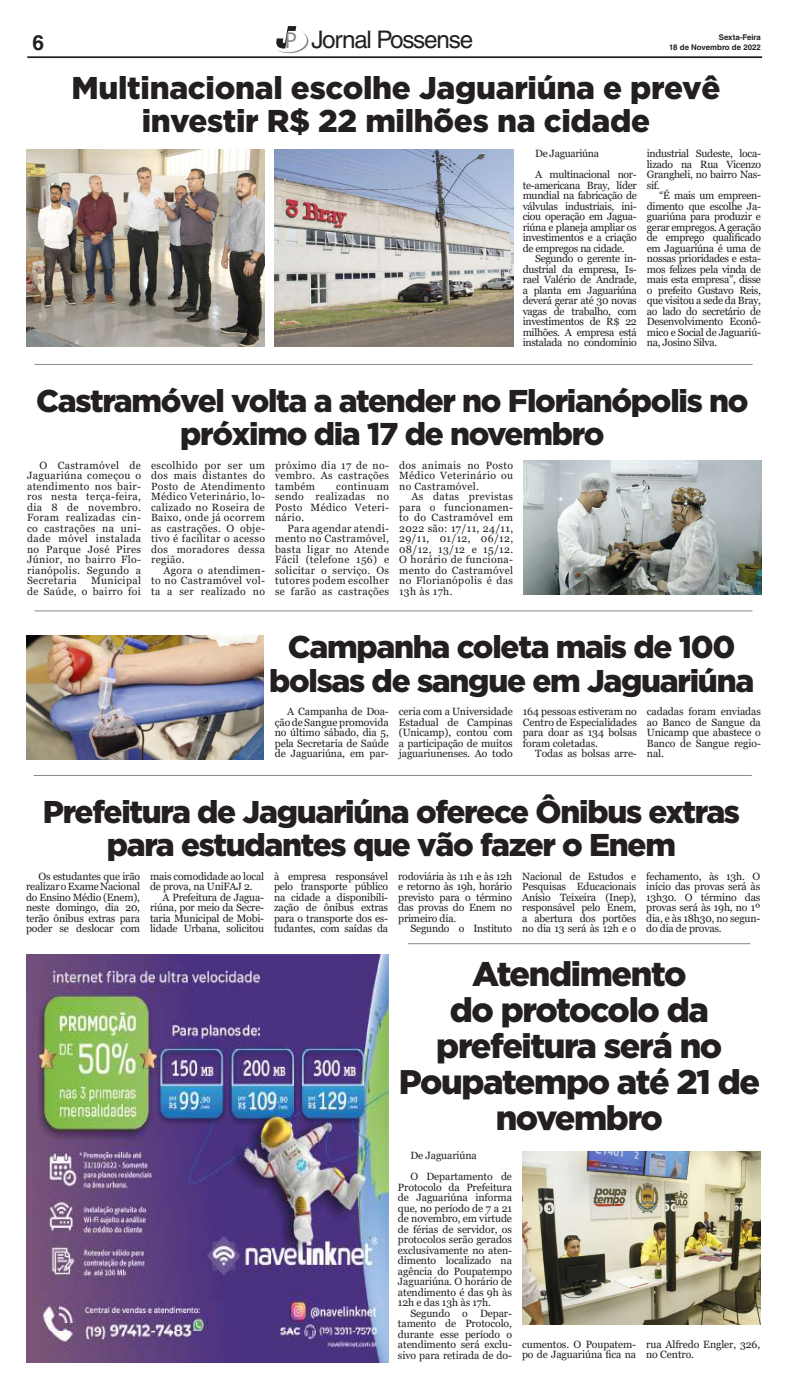
<style>
.page{position:relative;width:787px;height:1389px;background:#fff}
.page>*{position:absolute;margin:0;border:0;box-sizing:border-box;transform-origin:0 0}
.t1{font:900 34.12px/35.9px "Gotham";letter-spacing:-.04em;color:#231f20;text-align:center}
.t2{font:900 31.5px/33.2px "Gotham";letter-spacing:-.04em;color:#231f20;text-align:center}
.t3{font:900 31.5px/33.2px "Gotham";letter-spacing:-.01em;color:#231f20;text-align:center}
.t4{font:24.24px "Helvetica";letter-spacing:-.05em;color:#231f20}
.t5{font:700 21px "Helvetica LT Std";color:#231f20}
.t6{font:10.5px/10.5px "Georgia";letter-spacing:-.01em;color:#231f20;text-align:justify}
.t7{font:10.5px/21px "Georgia";letter-spacing:-.03em;color:#231f20}
.t8{font:10.5px/10.5px "Georgia";letter-spacing:.03em;color:#231f20;text-align:right}
.t9{font:700 7.88px "Helvetica LT Std";color:#231f20}
.s1{font-family:"Myriad Pro";font-size:23.01px;color:#86888b}
</style>
<div class="page">
<hr style="left:27px;top:56px;width:734px;height:2px;background:#231f20">
<svg style="left:276px;top:26px;width:32px;height:27px"></svg>
<hr style="left:35px;top:364px;width:717px;height:1px;background:#86888b">
<hr style="left:34px;top:611px;width:718px;height:1px;background:#86888b">
<hr style="left:34px;top:775px;width:717px;height:1px;background:#86888b">
<img style="left:26px;top:955px;width:362px;height:408px">
<img style="left:26px;top:149px;width:238px;height:198px">
<img style="left:274px;top:149px;width:239px;height:198px">
<img style="left:523px;top:461px;width:237px;height:134px">
<img style="left:26px;top:635px;width:237px;height:124px">
<hr style="left:408px;top:943px;width:342px;height:1px;background:#86888b">
<img style="left:522px;top:1151px;width:238px;height:174px">
<h3 class="t5" style="left:32px;top:30px;width:13px">6</h3>
<h3 class="t4" style="left:285px;top:26px;width:190px"><span class="s1">P</span> Jornal Possense</h3>
<p class="t9" style="left:718px;top:33px;width:44px">Sexta-Feira</p>
<p class="t9" style="left:669px;top:42px;width:93px">18 de Novembro de 2022</p>
<h2 class="t3" style="left:71px;top:70px;width:650px">Multinacional escolhe Jaguariúna e prevê investir R$ 22 milhões na cidade</h2>
<p class="t7" style="left:535px;top:144px;width:103px">De Jaguariúna<br>A multinacional nor-</p>
<p class="t6" style="left:522px;top:180px;width:116px">te-americana Bray, líder mundial na fabricação de válvulas industriais, ini&shy;ciou operação em Jagua&shy;riúna e planeja ampliar os investimentos e a criação de empregos na cidade.</p>
<p class="t6" style="left:522px;top:254px;width:116px;text-indent:12px">Segundo o gerente in&shy;dustrial da empresa, Is&shy;rael Valério de Andrade, a planta em Jaguariúna deverá gerar até 30 novas vagas de trabalho, com investimentos de R$ 22 milhões. A empresa está instalada no condomínio</p>
<p class="t6" style="left:646px;top:149px;width:116px">industrial Sudeste, loca&shy;lizado na Rua Vicenzo Grangheli, no bairro Nas&shy;sif.</p>
<p class="t6" style="left:646px;top:191px;width:116px;text-indent:12px">“É mais um empreen&shy;dimento que escolhe Ja&shy;guariúna para produzir e gerar empregos. A geração de emprego qualificado em Jaguariúna é uma de nossas prioridades e esta&shy;mos felizes pela vinda de mais esta empresa”, disse o prefeito Gustavo Reis, que visitou a sede da Bray, ao lado do secretário de Desenvolvimento Econô&shy;mico e Social de Jaguariú&shy;na, Josino Silva.</p>
<h2 class="t2" style="left:36px;top:383px;width:713px">Castramóvel volta a atender no Florianópolis no próximo dia 17 de novembro</h2>
<p class="t6" style="left:27px;top:460px;width:115px;text-indent:12px">O Castramóvel de Jaguariúna começou o atendimento nos bair&shy;ros nesta terça-feira, dia 8 de novembro.<br>Foram realizadas cin&shy;co castrações na uni&shy;dade móvel instalada no Parque José Pires Júnior, no bairro Flo&shy;rianópolis. Segundo a Secretaria</p>
<p class="t8" style="left:27px;top:576px;width:115px">Municipal<br>de Saúde, o bairro foi</p>
<p class="t6" style="left:151px;top:460px;width:115px">escolhido por ser um dos mais distantes do Posto de Atendimento Médico Veterinário, lo&shy;calizado no Roseira de Baixo, onde já ocorrem as castrações. O obje&shy;tivo é facilitar o acesso dos moradores dessa região.</p>
<p class="t6" style="left:151px;top:565px;width:115px;text-indent:12px">Agora o atendimen&shy;to no Castramóvel vol&shy;ta a ser realizado no</p>
<p class="t6" style="left:275px;top:460px;width:115px">próximo dia 17 de no&shy;vembro. As castrações também</p>
<p class="t6" style="left:275px;top:481px;width:115px;text-indent:61px">continuam sendo realizadas no Posto Médico Veteri&shy;nário.</p>
<p class="t6" style="left:275px;top:523px;width:115px;text-indent:12px">Para agendar atendi&shy;mento no Castramóvel, basta ligar no Atende Fácil (telefone 156) e solicitar o serviço. Os tutores podem escolher se farão as castrações</p>
<p class="t6" style="left:399px;top:460px;width:115px">dos animais no Posto Médico Veterinário ou no Castramóvel.</p>
<p class="t6" style="left:399px;top:492px;width:115px;text-indent:12px">As datas previstas para o funcionamen&shy;to do Castramóvel em 2022 são: 17/11, 24/11, 29/11, 01/12, 06/12, 08/12, 13/12 e 15/12.<br>O horário de funciona&shy;mento do Castramóvel no Florianópolis é das 13h às 17h.</p>
<h2 class="t2" style="left:269px;top:630px;width:486px">Campanha coleta mais de 100 bolsas de sangue em Jaguariúna</h2>
<p class="t6" style="left:275px;top:707px;width:115px;text-indent:12px">A Campanha de Doa&shy;ção de Sangue promovida no último sábado, dia 5, pela Secretaria de Saúde de Jaguariúna, em par-</p>
<p class="t6" style="left:398px;top:707px;width:115px">ceria com a Universidade Estadual de Campinas (Unicamp), contou com a participação de muitos jaguariunenses. Ao todo</p>
<p class="t6" style="left:522px;top:707px;width:115px">164 pessoas estiveram no Centro de Especialidades para doar as 134 bolsas foram coletadas.</p>
<p class="t6" style="left:535px;top:749px;width:103px">Todas as bolsas arre-</p>
<p class="t6" style="left:646px;top:707px;width:115px">cadadas foram enviadas ao Banco de Sangue da Unicamp que abastece o Banco de Sangue regio&shy;nal.</p>
<h2 class="t2" style="left:43px;top:794px;width:698px">Prefeitura de Jaguariúna oferece Ônibus extras para estudantes que vão fazer o Enem</h2>
<p class="t6" style="left:26px;top:871px;width:115px;text-indent:12px">Os estudantes que irão realizar o Exame Nacional do Ensino Médio (Enem), neste domingo, dia 20, terão ônibus extras para poder se deslocar com</p>
<p class="t6" style="left:150px;top:871px;width:115px">mais comodidade ao local de prova, na UniFAJ 2.</p>
<p class="t6" style="left:150px;top:892px;width:115px;text-indent:12px">A Prefeitura de Jagua&shy;riúna, por meio da Secre&shy;taria Municipal de Mobi&shy;lidade Urbana, solicitou</p>
<p class="t6" style="left:274px;top:871px;width:115px">à empresa responsável pelo transporte público na cidade a disponibili&shy;zação de ônibus extras para o transporte dos es&shy;tudantes, com saídas da</p>
<p class="t6" style="left:398px;top:871px;width:115px">rodoviária às 11h e às 12h e retorno às 19h, horário previsto para o término das provas do Enem no primeiro dia.</p>
<p class="t6" style="left:410px;top:924px;width:103px">Segundo o Instituto</p>
<p class="t6" style="left:522px;top:871px;width:115px">Nacional de Estudos e Pesquisas Educacionais Anísio Teixeira (Inep), responsável pelo Enem, a abertura dos portões no dia 13 será às 12h e o</p>
<p class="t6" style="left:646px;top:871px;width:115px">fechamento, às 13h. O início das provas será às 13h30. O término das provas será às 19h, no 1º dia, e às 18h30, no segun&shy;do dia de provas.</p>
<h1 class="t1" style="left:398px;top:955px;width:363px">Atendimento<br>do protocolo da prefeitura será no<br>Poupatempo até 21 de novembro</h1>
<p class="t6" style="left:410px;top:1145px;width:103px;line-height:21px">De Jaguariúna<br>O Departamento de</p>
<p class="t6" style="left:398px;top:1182px;width:115px">Protocolo da Prefeitura de Jaguariúna informa que, no período de 7 a 21 de novembro, em virtude de férias de servidor, os protocolos serão gerados exclusivamente no aten&shy;dimento localizado na agência do Poupatempo Jaguariúna. O horário de atendimento é das 9h às 12h e das 13h às 17h.</p>
<p class="t6" style="left:398px;top:1308px;width:115px;text-indent:12px">Segundo o Depar&shy;tamento de Protocolo, durante esse período o atendimento será exclu&shy;sivo para retirada de do-</p>
<p class="t6" style="left:522px;top:1339px;width:115px">cumentos. O Poupatem&shy;po de Jaguariúna fica na</p>
<p class="t6" style="left:646px;top:1339px;width:115px">rua Alfredo Engler, 326, no Centro.</p>
</div>
